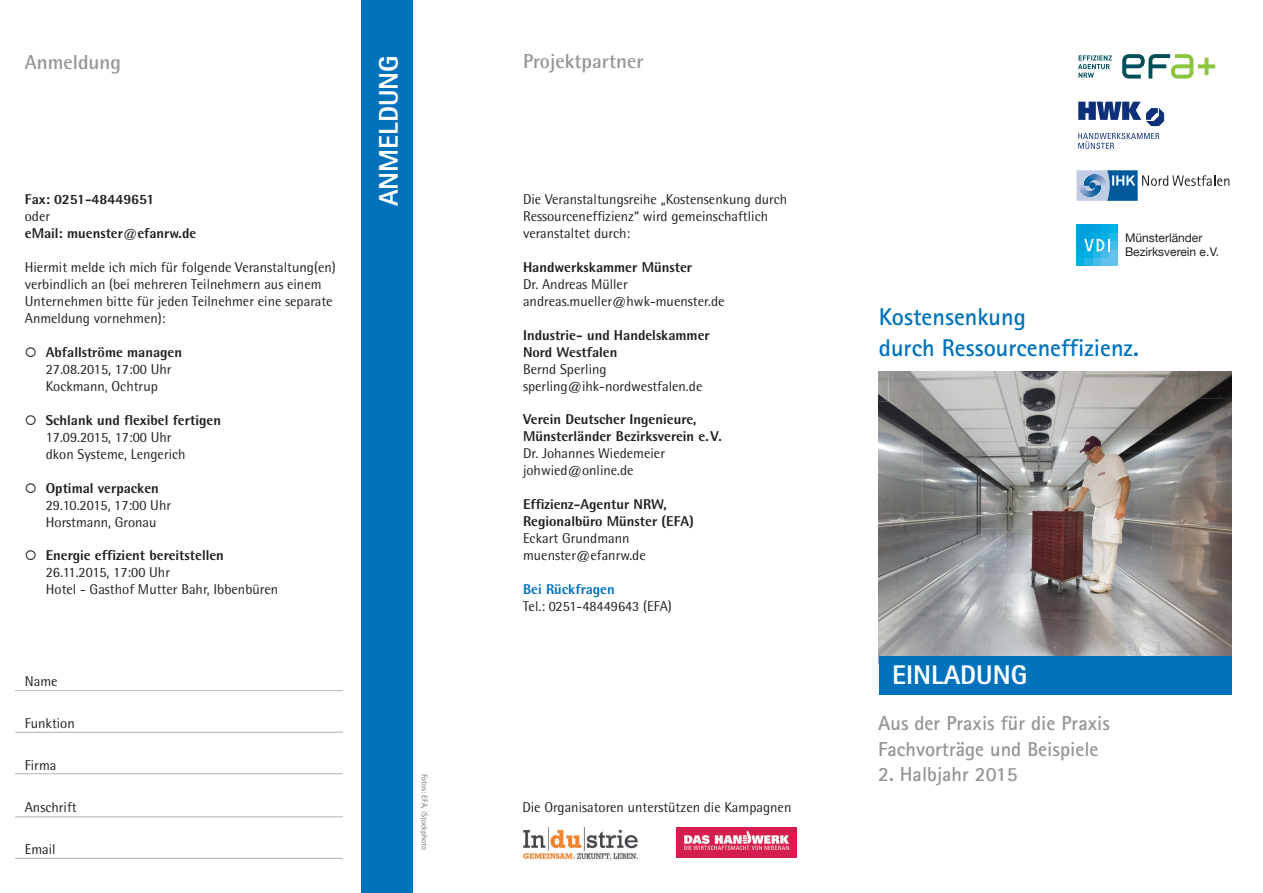
<style>
.page{position:relative;width:1263px;height:893px;background:#fff}
.page>*{position:absolute;margin:0;border:0;box-sizing:border-box;transform-origin:0 0}
.t1{font:800 27px "Rotis Sans Serif";color:#fff}
.t2{font:700 24.3px/30.6px "Rotis Sans Serif";color:#0072bc}
.t3{font:700 20.25px/25.5px "Rotis Sans Serif";color:#939598}
.t4{font:700 20.25px "Rotis Semi Sans";color:#939598}
.t5{font:14.25px/17px "Rotis Semi Sans";color:#231f20}
.t6{font:800 14.25px/17px "Rotis Semi Sans";color:#231f20}
.t7{font:800 14.25px "Rotis Semi Sans";color:#0072bc}
.t8{font:12px/13.5px "Helvetica Neue";color:#231f20}
.t9{font:8.25px "Rotis Sans Serif";color:#727477}
.s1{font-weight:800}
</style>
<div class="page">
<img style="left:879px;top:372px;width:353px;height:284px">
<hr style="left:15px;top:690px;width:328px;height:1px;background:#b2b3b7">
<hr style="left:15px;top:773px;width:328px;height:1px;background:#b2b3b7">
<hr style="left:15px;top:732px;width:328px;height:1px;background:#b2b3b7">
<hr style="left:15px;top:816px;width:328px;height:1px;background:#b2b3b7">
<hr style="left:15px;top:858px;width:328px;height:1px;background:#b2b3b7">
<div style="left:361px;top:0;width:51px;height:893px;background:#0072bc"></div>
<div style="left:879px;top:656px;width:353px;height:39px;background:#0072bc"></div>
<svg style="left:1078px;top:55px;width:34px;height:23px"></svg>
<svg style="left:1122px;top:54px;width:93px;height:25px"></svg>
<svg style="left:1078px;top:133px;width:81px;height:16px"></svg>
<svg style="left:1078px;top:102px;width:86px;height:24px"></svg>
<img style="left:523px;top:827px;width:115px;height:33px">
<img style="left:676px;top:827px;width:120px;height:31px">
<svg style="left:1076px;top:170px;width:153px;height:31px"></svg>
<div style="left:1076px;top:257px;width:9px;height:8px;background:#00afe4"></div>
<div style="left:1085px;top:257px;width:8px;height:8px;background:#25b5e6"></div>
<div style="left:1093px;top:257px;width:8px;height:8px;background:#46bce8"></div>
<div style="left:1101px;top:257px;width:8px;height:8px;background:#62c2eb"></div>
<div style="left:1109px;top:257px;width:8px;height:8px;background:#62c2eb"></div>
<div style="left:1076px;top:249px;width:9px;height:8px;background:#00aae2"></div>
<div style="left:1085px;top:249px;width:8px;height:8px;background:#00afe4"></div>
<div style="left:1093px;top:249px;width:8px;height:8px;background:#25b5e6"></div>
<div style="left:1101px;top:249px;width:8px;height:8px;background:#46bce8"></div>
<div style="left:1109px;top:249px;width:8px;height:8px;background:#62c2eb"></div>
<div style="left:1076px;top:241px;width:9px;height:8px;background:#00a2df"></div>
<div style="left:1109px;top:241px;width:8px;height:8px;background:#46bce8"></div>
<div style="left:1076px;top:233px;width:9px;height:8px;background:#009edc"></div>
<div style="left:1085px;top:233px;width:8px;height:8px;background:#00a2df"></div>
<div style="left:1093px;top:233px;width:8px;height:8px;background:#00aae2"></div>
<div style="left:1101px;top:233px;width:8px;height:8px;background:#00afe4"></div>
<div style="left:1109px;top:233px;width:8px;height:8px;background:#25b5e6"></div>
<div style="left:1076px;top:225px;width:9px;height:8px;background:#009edc"></div>
<div style="left:1085px;top:225px;width:8px;height:8px;background:#009edc"></div>
<div style="left:1093px;top:225px;width:8px;height:8px;background:#00a2df"></div>
<div style="left:1101px;top:225px;width:8px;height:8px;background:#00aae2"></div>
<div style="left:1109px;top:225px;width:8px;height:8px;background:#00afe4"></div>
<svg style="left:1084px;top:239px;width:25px;height:12px"></svg>
<h3 class="t4" style="left:25px;top:50px;width:98px">Anmeldung</h3>
<p class="t6" style="left:25px;top:191px;width:131px">Fax: 0251-48449651</p>
<p class="t5" style="left:25px;top:208px;width:27px">oder</p>
<p class="t6" style="left:25px;top:225px;width:173px">eMail: muenster@efanrw.de</p>
<p class="t5" style="left:25px;top:259px;width:312px">Hiermit melde ich mich für folgende Veranstaltung(en) verbindlich an (bei mehreren Teilnehmern aus einem Unternehmen bitte für jeden Teilnehmer eine separate Anmeldung vornehmen):</p>
<p class="t5" style="left:46px;top:344px;width:138px;text-indent:-21px">○ <span class="s1">Abfallströme managen<br></span>27.08.2015, 17:00 Uhr<br>Kockmann, Ochtrup</p>
<p class="t5" style="left:46px;top:411px;width:177px;text-indent:-21px">○ <span class="s1">Schlank und flexibel fertigen<br></span>17.09.2015, 17:00 Uhr<br>dkon Systeme, Lengerich</p>
<p class="t5" style="left:46px;top:479px;width:127px;text-indent:-21px">○ <span class="s1">Optimal verpacken<br></span>29.10.2015, 17:00 Uhr<br>Horstmann, Gronau</p>
<p class="t5" style="left:46px;top:547px;width:234px;text-indent:-21px">○ <span class="s1">Energie effizient bereitstellen<br></span>26.11.2015, 17:00 Uhr<br>Hotel - Gasthof Mutter Bahr, Ibbenbüren</p>
<p class="t5" style="left:25px;top:673px;width:34px">Name</p>
<p class="t5" style="left:25px;top:715px;width:52px">Funktion</p>
<p class="t5" style="left:25px;top:757px;width:33px">Firma</p>
<p class="t5" style="left:25px;top:799px;width:54px">Anschrift</p>
<p class="t5" style="left:25px;top:841px;width:32px">Email</p>
<h1 class="t1" style="left:371px;top:206px;width:153px;rotate:-90deg">ANMELDUNG</h1>
<p class="t9" style="left:430px;top:774px;width:77px;rotate:90deg">Fotos: EFA, iStockphoto</p>
<h3 class="t4" style="left:523px;top:49px;width:122px">Projektpartner</h3>
<p class="t5" style="left:523px;top:191px;width:266px">Die Veranstaltungsreihe „Kostensenkung durch<br>Ressourceneffizienz“ wird gemeinschaftlich veranstaltet durch:</p>
<p class="t6" style="left:523px;top:258px;width:171px">Handwerkskammer Münster</p>
<p class="t5" style="left:523px;top:275px;width:203px">Dr. Andreas Müller andreas.mueller@hwk-muenster.de</p>
<p class="t6" style="left:523px;top:326px;width:188px">Industrie- und Handelskammer<br>Nord Westfalen</p>
<p class="t5" style="left:523px;top:360px;width:181px">Bernd Sperling sperling@ihk-nordwestfalen.de</p>
<p class="t6" style="left:523px;top:411px;width:200px">Verein Deutscher Ingenieure,<br>Münsterländer Bezirksverein e.V.</p>
<p class="t5" style="left:523px;top:445px;width:144px">Dr. Johannes Wiedemeier johwied@online.de</p>
<p class="t6" style="left:523px;top:496px;width:172px">Effizienz-Agentur NRW,<br>Regionalbüro Münster (EFA)</p>
<p class="t5" style="left:523px;top:530px;width:124px">Eckart Grundmann muenster@efanrw.de</p>
<p class="t7" style="left:523px;top:580px;width:93px">Bei Rückfragen</p>
<p class="t5" style="left:523px;top:597px;width:150px">Tel.: 0251-48449643 (EFA)</p>
<p class="t5" style="left:522px;top:798px;width:271px">Die Organisatoren unterstützen die Kampagnen</p>
<p class="t8" style="left:1125px;top:230px;width:96px">Münsterländer<br>Bezirksverein e.V.</p>
<h2 class="t2" style="left:879px;top:301px;width:262px">Kostensenkung<br>durch Ressourceneffizienz.</h2>
<h1 class="t1" style="left:892px;top:658px;width:137px">EINLADUNG</h1>
<h3 class="t3" style="left:878px;top:710px;width:233px">Aus der Praxis für die Praxis<br>Fachvorträge und Beispiele</h3>
<h3 class="t3" style="left:878px;top:761px;width:141px">2. Halbjahr 2015</h3>
</div>
